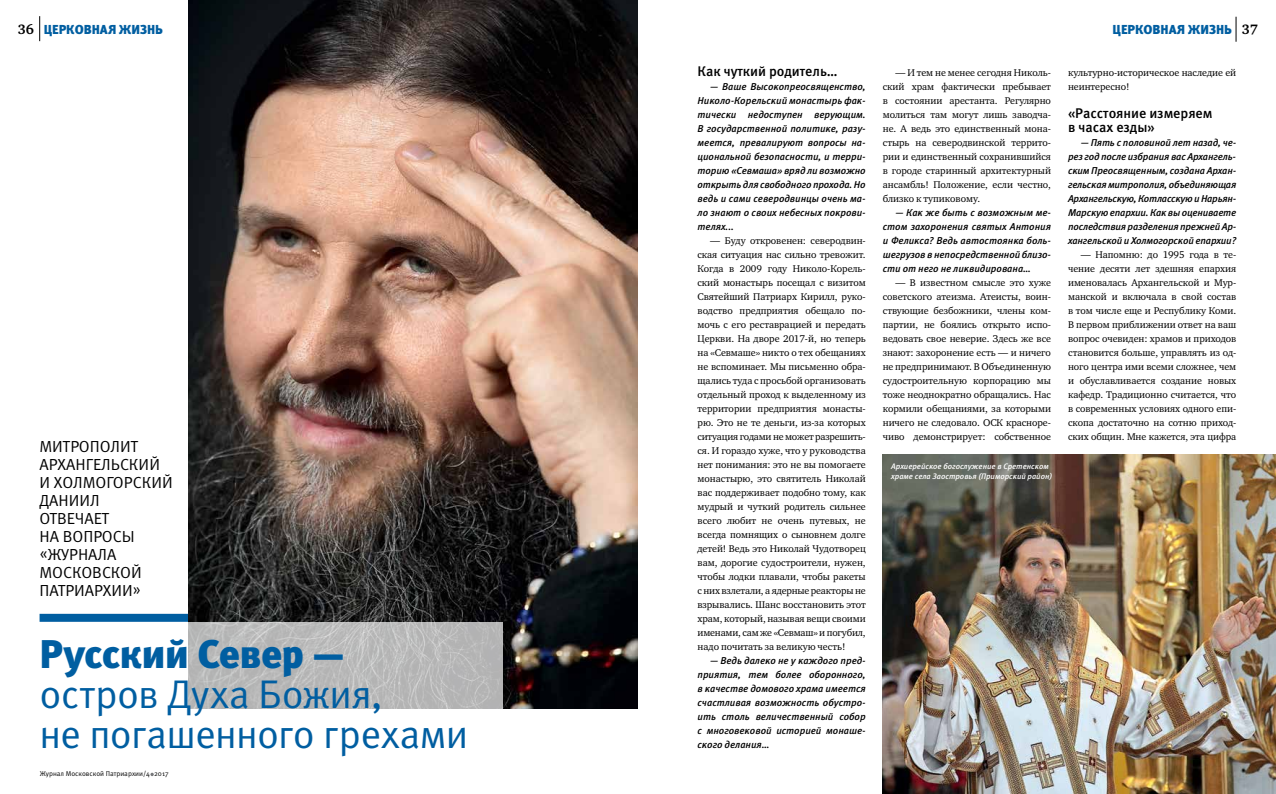
<style>
.page{position:relative;width:1276px;height:794px;background:#fff}
.page>*{position:absolute;margin:0;border:0;box-sizing:border-box;transform-origin:0 0}
.t1{font:40px/40px "Meta Pro";letter-spacing:-.02em;color:#005ea1}
.t2{font:900 40px "Meta Pro";letter-spacing:-.025em;color:#005ea1}
.t3{font:16px/18px "Meta Pro";color:#000}
.t4{font:500 14px/14px "Meta Pro";letter-spacing:-.005em;color:#000}
.t5{font:700 14px "Charter ITC";color:#000}
.t6{font:900 13px "Meta Pro";letter-spacing:-.005em;color:#005ea1}
.t7{font:10px/14px "Charter ITC";letter-spacing:-.005em;color:#000;text-align:justify}
.t8{font:italic 500 10px/14px "Meta Pro";letter-spacing:-.005em;color:#000;text-align:justify}
.t9{font:italic 500 8px/10px "Meta Pro";letter-spacing:-.005em;color:#fff}
.t10{font:7px "Meta Pro";color:#000}
</style>
<div class="page">
<svg style="left:39px;top:16px;width:1px;height:25px"></svg>
<svg style="left:1235px;top:17px;width:1px;height:25px"></svg>
<svg style="left:150px;top:772px;width:4px;height:4px"></svg>
<div style="left:40px;top:614px;width:160px;height:8px;background:#005ea1"></div>
<img style="left:189px;top:0;width:449px;height:709px">
<svg style="left:188px;top:622px;width:315px;height:87px;background:#b9b9b9"></svg>
<img style="left:883px;top:454px;width:393px;height:340px">
<h3 class="t5" style="left:18px;top:20px;width:18px">36</h3>
<h3 class="t5" style="left:1242px;top:20px;width:17px">37</h3>
<h3 class="t6" style="left:44px;top:21px;width:121px">ЦЕРКОВНАЯ ЖИЗНЬ</h3>
<h3 class="t6" style="left:1112px;top:21px;width:121px">ЦЕРКОВНАЯ ЖИЗНЬ</h3>
<h3 class="t4" style="left:697px;top:64px;width:142px">Как чуткий родитель…</h3>
<p class="t8" style="left:697px;top:80px;width:170px;text-indent:13px">— Ваше Высокопреосвященство, Николо-Корельский монастырь фак&shy;тически недоступен верующим.<br>В государственной политике, разу&shy;меется, превалируют вопросы на&shy;циональной безопасности, и терри&shy;торию «Севмаша» вряд ли возможно открыть для свободного прохода. Но ведь и сами северодвинцы очень ма&shy;ло знают о своих небесных покрови&shy;телях...</p>
<p class="t7" style="left:697px;top:233px;width:170px;text-indent:13px">— Буду откровенен: северодвин&shy;ская ситуация нас сильно тревожит.<br>Когда в 2009 году Николо-Корель&shy;ский монастырь посещал с визитом Святейший Патриарх Кирилл, руко&shy;водство предприятия обещало по&shy;мочь с его реставрацией и передать Церкви. На дворе 2017-й, но теперь на «Севмаше» никто о тех обещаниях не вспоминает. Мы письменно обра&shy;щались туда с просьбой организовать отдельный проход к выделенному из территории предприятия монасты&shy;рю. Это не те деньги, из-за которых ситуация годами не может разрешить&shy;ся. И гораздо хуже, что у руководства нет понимания: это не вы помогаете монастырю, это святитель Николай вас поддерживает подобно тому, как мудрый и чуткий родитель сильнее всего любит не очень путевых, не всегда помнящих о сыновнем долге детей! Ведь это Николай Чудотворец вам, дорогие судостроители, нужен, чтобы лодки плавали, чтобы ракеты с них взлетали, а ядерные реакторы не взрывались. Шанс восстановить этот храм, который, называя вещи своими именами, сам же «Севмаш» и погубил, надо почитать за великую честь!</p>
<p class="t8" style="left:697px;top:654px;width:170px;text-indent:13px">— Ведь далеко не у каждого пред&shy;приятия, тем более оборонного, в качестве домового храма имеется счастливая возможность обустро&shy;ить столь величественный собор с многовековой историей монаше&shy;ского делания…</p>
<p class="t7" style="left:1068px;top:65px;width:170px">культурно-историческое наследие ей неинтересно!</p>
<h3 class="t4" style="left:1068px;top:106px;width:146px">«Расстояние измеряем в часах езды»</h3>
<p class="t8" style="left:1068px;top:136px;width:170px;text-indent:13px">— Пять с половиной лет назад, че&shy;рез год после избрания вас Архангель&shy;ским Преосвященным, создана Архан&shy;гельская митрополия, объединяющая Архангельскую, Котласскую и Нарьян-Марскую епархии. Как вы оцениваете последствия разделения прежней Ар&shy;хангельской и Холмогорской епархии?</p>
<p class="t7" style="left:1068px;top:247px;width:170px;text-indent:13px">— Напомню: до 1995 года в те&shy;чение десяти лет здешняя епархия именовалась Архангельской и Мур&shy;манской и включала в свой состав в том числе еще и Республику Коми.<br>В первом приближении ответ на ваш вопрос очевиден: храмов и приходов становится больше, управлять из од&shy;ного центра ими всеми сложнее, чем и обуславливается создание новых кафедр. Традиционно считается, что в современных условиях одного епи&shy;скопа достаточно на сотню приход&shy;ских общин. Мне кажется, эта цифра</p>
<p class="t7" style="left:883px;top:65px;width:170px;text-indent:13px">— И тем не менее сегодня Николь&shy;ский храм фактически пребывает в состоянии арестанта. Регулярно молиться там могут лишь заводча&shy;не. А ведь это единственный мона&shy;стырь на северодвинской террито&shy;рии и единственный сохранившийся в городе старинный архитектурный ансамбль! Положение, если честно, близко к тупиковому.</p>
<p class="t8" style="left:883px;top:206px;width:170px;text-indent:13px">— Как же быть с возможным ме&shy;стом захоронения святых Антония и Феликса? Ведь автостоянка боль&shy;шегрузов в непосредственной близо&shy;сти от него не ликвидирована…</p>
<p class="t7" style="left:883px;top:275px;width:170px;text-indent:13px">— В известном смысле это хуже советского атеизма. Атеисты, воин&shy;ствующие безбожники, члены ком&shy;партии, не боялись открыто испо&shy;ведовать свое неверие. Здесь же все знают: захоронение есть — и ничего не предпринимают. В Объединенную судостроительную корпорацию мы тоже неоднократно обращались. Нас кормили обещаниями, за которыми ничего не следовало. ОСК красноре&shy;чиво демонстрирует: собственное</p>
<h2 class="t3" style="left:39px;top:438px;width:135px">МИТРОПОЛИТ<br>АРХАНГЕЛЬСКИЙ<br>И ХОЛМОГОРСКИЙ<br>ДАНИИЛ<br>ОТВЕЧАЕТ<br>НА ВОПРОСЫ «ЖУРНАЛА<br>МОСКОВСКОЙ<br>ПАТРИАРХИИ»</h2>
<p class="t9" style="left:891px;top:461px;width:162px">Архиерейское богослужение в Сретенском храме села Заостровья (Приморский район)</p>
<h1 class="t2" style="left:39px;top:629px;width:307px">Русский Север —</h1>
<h1 class="t1" style="left:39px;top:675px;width:430px">остров Духа Божия,<br>не погашенного грехами</h1>
<p class="t10" style="left:40px;top:769px;width:130px">Журнал Московской Патриархии/4 2017</p>
</div>
